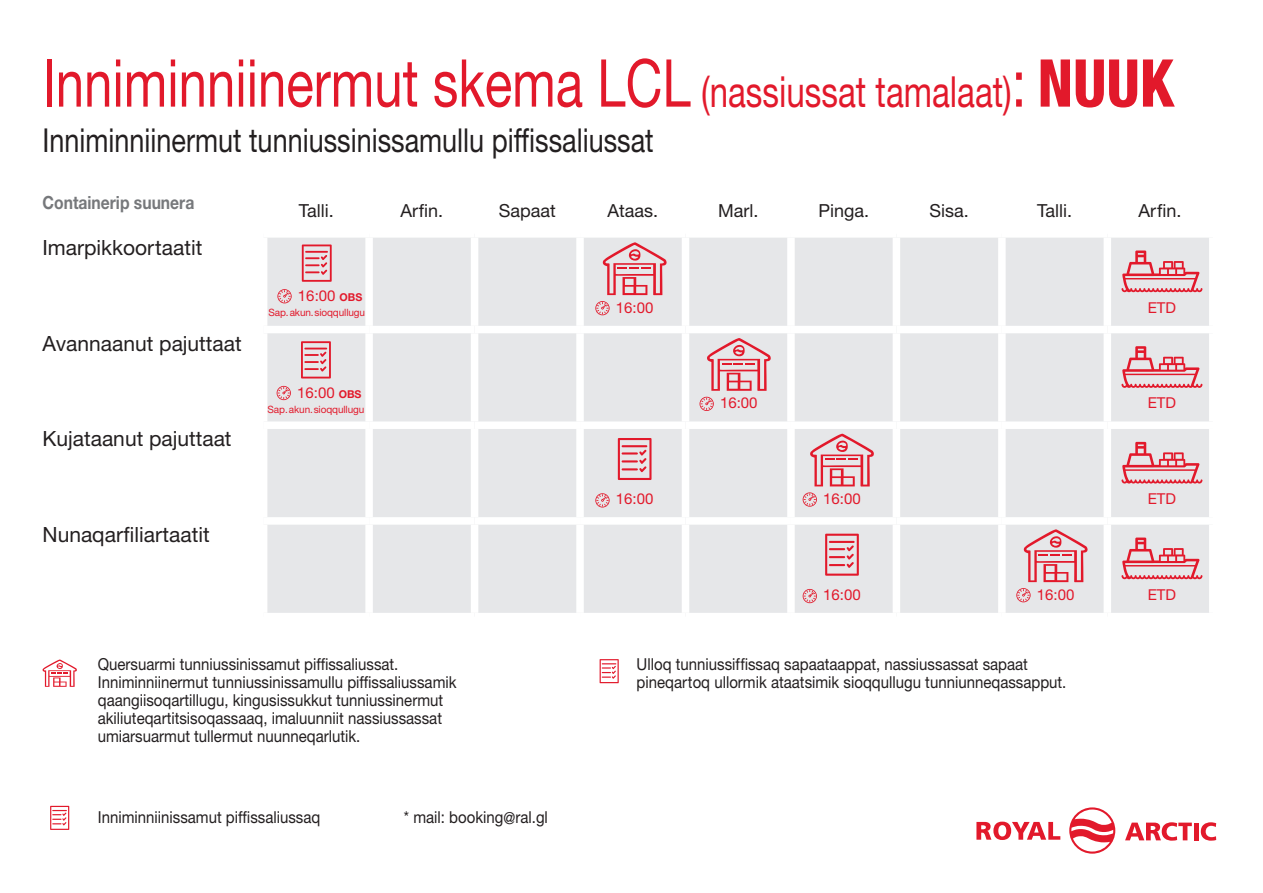
<style>
.page{position:relative;width:1263px;height:893px;background:#fff}
.page>*{position:absolute;margin:0;border:0;box-sizing:border-box;transform-origin:0 0}
.t1{font:66px "Helvetica Neue LT Std";color:#e2192b;scale:.77 1}
.t2{font:33px "Helvetica Neue LT Std";color:#231f20;scale:.82 1}
.t3{font:21px "Helvetica Neue LT Std";color:#231f20}
.t4{font:700 18.15px "Helvetica Neue LT Std";color:#76787b;scale:.86 1}
.t5{font:18px "Helvetica Neue LT Std";color:#231f20}
.t6{font:16.5px/18px "Helvetica Neue LT Std";color:#231f20;scale:.91 1}
.t7{font:15px "Helvetica Neue LT Std";color:#e2192b}
.t8{font:700 10.8px "Helvetica Neue LT Std";color:#e2192b}
.t9{font:10.05px "Helvetica Neue LT Std";letter-spacing:-.01em;color:#e2192b}
.s1{font-size:42.9px}
.s2{font-weight:800;font-stretch:condensed}
</style>
<div class="page">
<div style="left:267px;top:238px;width:942px;height:375px;background:#e6e7e9"></div>
<div style="left:264px;top:326px;width:105px;height:7px;background:#fff"></div>
<div style="left:369px;top:326px;width:106px;height:7px;background:#fff"></div>
<div style="left:475px;top:326px;width:105px;height:7px;background:#fff"></div>
<div style="left:580px;top:326px;width:105px;height:7px;background:#fff"></div>
<div style="left:685px;top:326px;width:106px;height:7px;background:#fff"></div>
<div style="left:791px;top:326px;width:105px;height:7px;background:#fff"></div>
<div style="left:896px;top:326px;width:106px;height:7px;background:#fff"></div>
<div style="left:1002px;top:326px;width:105px;height:7px;background:#fff"></div>
<div style="left:1107px;top:326px;width:109px;height:7px;background:#fff"></div>
<div style="left:264px;top:421px;width:105px;height:8px;background:#fff"></div>
<div style="left:369px;top:421px;width:106px;height:8px;background:#fff"></div>
<div style="left:475px;top:421px;width:105px;height:8px;background:#fff"></div>
<div style="left:580px;top:421px;width:105px;height:8px;background:#fff"></div>
<div style="left:685px;top:421px;width:106px;height:8px;background:#fff"></div>
<div style="left:791px;top:421px;width:105px;height:8px;background:#fff"></div>
<div style="left:896px;top:421px;width:106px;height:8px;background:#fff"></div>
<div style="left:1002px;top:421px;width:105px;height:8px;background:#fff"></div>
<div style="left:1107px;top:421px;width:109px;height:8px;background:#fff"></div>
<div style="left:264px;top:517px;width:105px;height:8px;background:#fff"></div>
<div style="left:369px;top:517px;width:106px;height:8px;background:#fff"></div>
<div style="left:475px;top:517px;width:105px;height:8px;background:#fff"></div>
<div style="left:580px;top:517px;width:105px;height:8px;background:#fff"></div>
<div style="left:685px;top:517px;width:106px;height:8px;background:#fff"></div>
<div style="left:791px;top:517px;width:105px;height:8px;background:#fff"></div>
<div style="left:896px;top:517px;width:106px;height:8px;background:#fff"></div>
<div style="left:1002px;top:517px;width:105px;height:8px;background:#fff"></div>
<div style="left:1107px;top:517px;width:109px;height:8px;background:#fff"></div>
<div style="left:365px;top:238px;width:8px;height:88px;background:#fff"></div>
<div style="left:471px;top:238px;width:7px;height:88px;background:#fff"></div>
<div style="left:576px;top:238px;width:8px;height:88px;background:#fff"></div>
<div style="left:682px;top:238px;width:7px;height:88px;background:#fff"></div>
<div style="left:787px;top:238px;width:8px;height:88px;background:#fff"></div>
<div style="left:365px;top:333px;width:8px;height:88px;background:#fff"></div>
<div style="left:471px;top:333px;width:7px;height:88px;background:#fff"></div>
<div style="left:576px;top:333px;width:8px;height:88px;background:#fff"></div>
<div style="left:682px;top:333px;width:7px;height:88px;background:#fff"></div>
<div style="left:787px;top:333px;width:8px;height:88px;background:#fff"></div>
<div style="left:365px;top:429px;width:8px;height:88px;background:#fff"></div>
<div style="left:471px;top:429px;width:7px;height:88px;background:#fff"></div>
<div style="left:576px;top:429px;width:8px;height:88px;background:#fff"></div>
<div style="left:682px;top:429px;width:7px;height:88px;background:#fff"></div>
<div style="left:787px;top:429px;width:8px;height:88px;background:#fff"></div>
<div style="left:365px;top:525px;width:8px;height:88px;background:#fff"></div>
<div style="left:471px;top:525px;width:7px;height:88px;background:#fff"></div>
<div style="left:576px;top:525px;width:8px;height:88px;background:#fff"></div>
<div style="left:682px;top:525px;width:7px;height:88px;background:#fff"></div>
<div style="left:787px;top:525px;width:8px;height:88px;background:#fff"></div>
<div style="left:893px;top:238px;width:7px;height:88px;background:#fff"></div>
<div style="left:998px;top:238px;width:8px;height:88px;background:#fff"></div>
<div style="left:1103px;top:238px;width:8px;height:88px;background:#fff"></div>
<div style="left:893px;top:333px;width:7px;height:88px;background:#fff"></div>
<div style="left:998px;top:333px;width:8px;height:88px;background:#fff"></div>
<div style="left:1103px;top:333px;width:8px;height:88px;background:#fff"></div>
<div style="left:893px;top:429px;width:7px;height:88px;background:#fff"></div>
<div style="left:998px;top:429px;width:8px;height:88px;background:#fff"></div>
<div style="left:1103px;top:429px;width:8px;height:88px;background:#fff"></div>
<div style="left:893px;top:525px;width:7px;height:88px;background:#fff"></div>
<div style="left:998px;top:525px;width:8px;height:88px;background:#fff"></div>
<div style="left:1103px;top:525px;width:8px;height:88px;background:#fff"></div>
<svg style="left:1121px;top:250px;width:81px;height:42px"></svg>
<svg style="left:595px;top:301px;width:15px;height:14px"></svg>
<svg style="left:602px;top:242px;width:65px;height:53px"></svg>
<svg style="left:1069px;top:807px;width:46px;height:47px"></svg>
<svg style="left:976px;top:822px;width:84px;height:18px"></svg>
<svg style="left:1125px;top:822px;width:67px;height:19px"></svg>
<hr style="left:1194px;top:823px;width:4px;height:17px;background:#e2192b">
<svg style="left:1201px;top:822px;width:15px;height:19px"></svg>
<svg style="left:302px;top:244px;width:30px;height:38px"></svg>
<svg style="left:277px;top:289px;width:15px;height:14px"></svg>
<svg style="left:1121px;top:346px;width:81px;height:42px"></svg>
<svg style="left:1121px;top:442px;width:81px;height:41px"></svg>
<svg style="left:1121px;top:538px;width:81px;height:41px"></svg>
<svg style="left:803px;top:492px;width:14px;height:15px"></svg>
<svg style="left:809px;top:434px;width:66px;height:52px"></svg>
<svg style="left:1016px;top:588px;width:14px;height:14px"></svg>
<svg style="left:1023px;top:529px;width:65px;height:53px"></svg>
<svg style="left:618px;top:438px;width:33px;height:42px"></svg>
<svg style="left:595px;top:493px;width:15px;height:14px"></svg>
<svg style="left:825px;top:534px;width:34px;height:42px"></svg>
<svg style="left:803px;top:589px;width:14px;height:14px"></svg>
<svg style="left:50px;top:806px;width:19px;height:24px"></svg>
<svg style="left:42px;top:659px;width:35px;height:28px"></svg>
<svg style="left:699px;top:397px;width:15px;height:14px"></svg>
<svg style="left:706px;top:338px;width:65px;height:53px"></svg>
<svg style="left:301px;top:341px;width:30px;height:37px"></svg>
<svg style="left:277px;top:386px;width:14px;height:14px"></svg>
<svg style="left:600px;top:659px;width:19px;height:24px"></svg>
<p class="t1" style="left:43px;top:44px;width:1471px">Inniminniinermut skema LCL <span class="s1">(nassiussat tamalaat)</span>: <span class="s2">NUUK</span></p>
<p class="t2" style="left:43px;top:120px;width:747px">Inniminniinermut tunniussinissamullu piffissaliussat</p>
<p class="t4" style="left:43px;top:191px;width:178px">Containerip suunera</p>
<p class="t5" style="left:299px;top:200px;width:36px">Talli.</p>
<p class="t5" style="left:400px;top:200px;width:44px">Arfin.</p>
<p class="t5" style="left:499px;top:200px;width:59px">Sapaat</p>
<p class="t5" style="left:607px;top:200px;width:52px">Ataas.</p>
<p class="t5" style="left:718px;top:200px;width:42px">Marl.</p>
<p class="t5" style="left:818px;top:200px;width:52px">Pinga.</p>
<p class="t5" style="left:929px;top:200px;width:41px">Sisa.</p>
<p class="t5" style="left:1037px;top:200px;width:36px">Talli.</p>
<p class="t5" style="left:1138px;top:200px;width:44px">Arfin.</p>
<p class="t3" style="left:43px;top:235px;width:161px">Imarpikkoortaatit</p>
<p class="t3" style="left:43px;top:331px;width:201px">Avannaanut pajuttaat</p>
<p class="t3" style="left:43px;top:426px;width:191px">Kujataanut pajuttaat</p>
<p class="t7" style="left:298px;top:287px;width:39px">16:00</p>
<p class="t9" style="left:268px;top:306px;width:98px">Sap. akun. sioqqullugu</p>
<p class="t8" style="left:340px;top:291px;width:24px">OBS</p>
<p class="t7" style="left:297px;top:384px;width:39px">16:00</p>
<p class="t9" style="left:268px;top:403px;width:98px">Sap. akun. sioqqullugu</p>
<p class="t8" style="left:339px;top:388px;width:24px">OBS</p>
<p class="t3" style="left:43px;top:522px;width:169px">Nunaqarfiliartaatit</p>
<p class="t6" style="left:98px;top:655px;width:332px">Quersuarmi tunniussinissamut piffissaliussat.</p>
<p class="t6" style="left:98px;top:673px;width:396px">Inniminniinermut tunniussinissamullu piffissaliussamik qaangiisoqartillugu, kingusissukkut tunniussinermut akiliuteqartitsisoqassaaq, imaluunniit nassiussassat umiarsuarmut tullermut nuunneqarlutik.</p>
<p class="t6" style="left:98px;top:808px;width:246px">Inniminniinissamut piffissaliussaq</p>
<p class="t6" style="left:404px;top:808px;width:160px">* mail: booking@ral.gl</p>
<p class="t7" style="left:616px;top:298px;width:39px">16:00</p>
<p class="t7" style="left:1148px;top:298px;width:30px">ETD</p>
<p class="t7" style="left:720px;top:394px;width:39px">16:00</p>
<p class="t7" style="left:1148px;top:394px;width:30px">ETD</p>
<p class="t7" style="left:616px;top:490px;width:39px">16:00</p>
<p class="t7" style="left:823px;top:490px;width:39px">16:00</p>
<p class="t7" style="left:1148px;top:490px;width:30px">ETD</p>
<p class="t7" style="left:823px;top:585px;width:39px">16:00</p>
<p class="t7" style="left:1037px;top:585px;width:39px">16:00</p>
<p class="t7" style="left:1148px;top:585px;width:30px">ETD</p>
<p class="t6" style="left:637px;top:655px;width:474px">Ulloq tunniussiffissaq sapaataappat, nassiussassat sapaat pineqartoq ullormik ataatsimik sioqqullugu tunniunneqassapput.</p>
</div>
